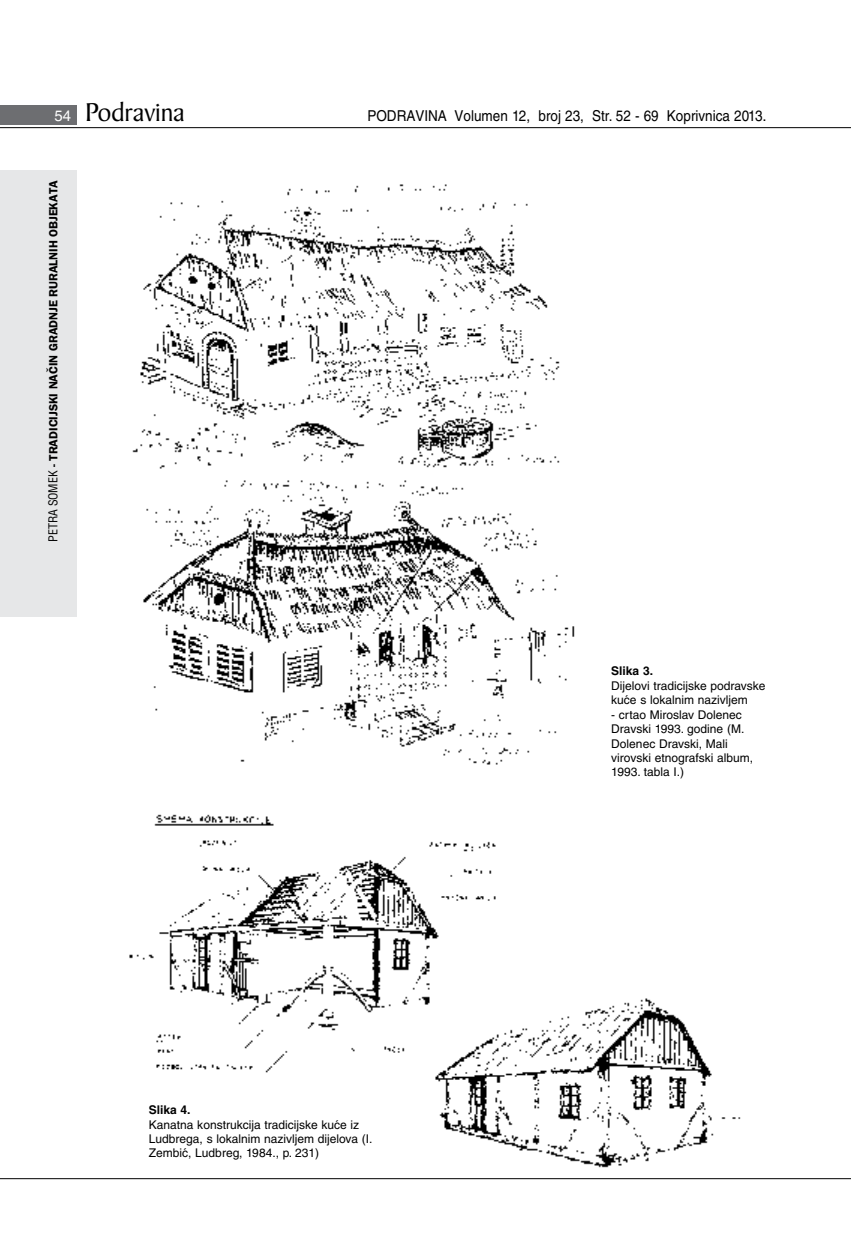
<style>
.page{position:relative;width:851px;height:1234px;background:#fff}
.page>*{position:absolute;margin:0;border:0;box-sizing:border-box;transform-origin:0 0}
.t1{font:27.6px "Baker Signet BT";color:#000}
.t2{font:15px "Helvetica LT Skin 29";color:#000;scale:.9 1}
.t3{font:12px/14.4px "Helvetica LT Skin 29";color:#000}
.t4{font:600 12px "ITC Franklin Gothic Skin 29";letter-spacing:-.005em;color:#000}
.t5{font:700 12px "Helvetica LT Skin 29";color:#000}
.s1{font-family:"Helvetica LT Skin 29";font-size:15px;color:#fff}
.s2{font-family:"Helvetica LT Skin 29";font-weight:400;font-stretch:condensed}
</style>
<div class="page">
<div style="left:0;top:170px;width:77px;height:447px;background:#e6e7e8"></div>
<div style="left:0;top:105px;width:77px;height:19px;background:#6d6e71"></div>
<hr style="left:0;top:127px;width:850px;height:1px;background:#000">
<hr style="left:0;top:1177px;width:850px;height:1px;background:#000">
<img style="left:132px;top:184px;width:443px;height:581px">
<img style="left:116px;top:814px;width:638px;height:364px">
<h1 class="t1" style="left:55px;top:95px;width:131px"><span class="s1">54</span> Podravina</h1>
<p class="t2" style="left:367px;top:107px;width:445px">PODRAVINA Volumen 12, broj 23, Str. 52 - 69 Koprivnica 2013.</p>
<p class="t4" style="left:46px;top:541px;width:363px;rotate:-90deg"><span class="s2">PETRA SOMEK</span> - TRADICIJSKI NAČIN GRADNJE RURALNIH OBJEKATA</p>
<p class="t5" style="left:149px;top:1102px;width:43px">Slika 4.</p>
<p class="t3" style="left:149px;top:1116px;width:225px">Kanatna konstrukcija tradicijske kuće iz<br>Ludbrega, s lokalnim nazivljem dijelova (I.<br>Zembić, Ludbreg, 1984., p. 231)</p>
<p class="t5" style="left:611px;top:663px;width:43px">Slika 3.</p>
<p class="t3" style="left:611px;top:678px;width:156px">Dijelovi tradicijske podravske kuće s lokalnim nazivljem</p>
<p class="t3" style="left:611px;top:707px;width:143px">- crtao Miroslav Dolenec<br>Dravski 1993. godine (M.<br>Dolenec Dravski, Mali virovski etnografski album,<br>1993. tabla I.)</p>
</div>
